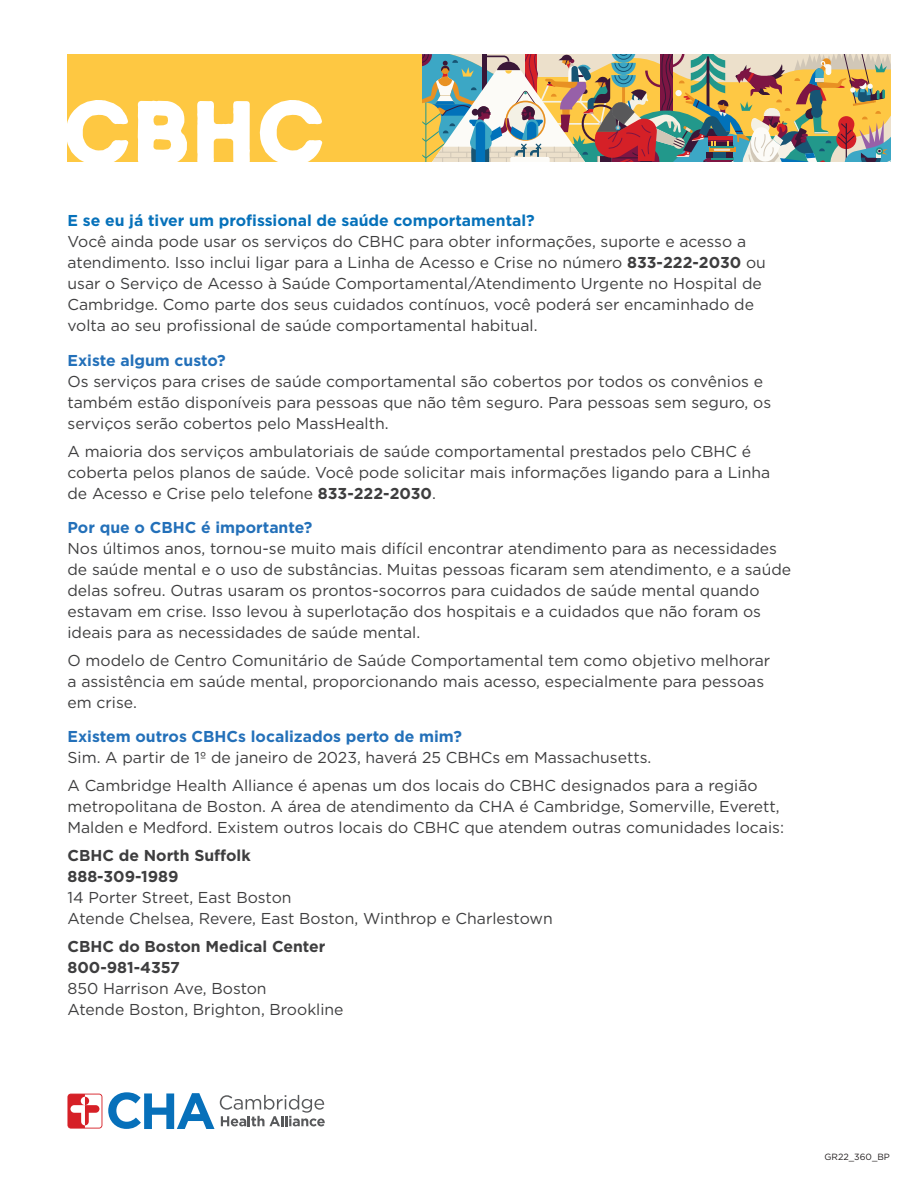
<style>
.page{position:relative;width:918px;height:1188px;background:#fff}
.page>*{position:absolute;margin:0;border:0;box-sizing:border-box;transform-origin:0 0}
.t1{font:90px "Intro Rust Base";color:#fff}
.t2{font:15.75px/21px "Gotham";color:#3e3e3f}
.t3{font:700 15.75px "Gotham";color:#2370b9}
.t4{font:700 15.75px/21px "Gotham";color:#3e3e3f}
.t5{font:700 15.75px "Gotham";color:#0671ba}
.t6{font:9px "Gotham";color:#231f20}
.s1{font-weight:700}
</style>
<div class="page">
<div style="left:68px;top:54px;width:821px;height:108px;background:#fec842"></div>
<svg style="left:422px;top:54px;width:469px;height:108px"></svg>
<svg style="left:108px;top:1092px;width:217px;height:37px"></svg>
<svg style="left:68px;top:1094px;width:34px;height:35px"></svg>
<h1 class="t1" style="left:63px;top:75px;width:264px">CBHC</h1>
<p class="t5" style="left:68px;top:210px;width:469px">E se eu já tiver um profissional de saúde comportamental?</p>
<p class="t2" style="left:68px;top:231px;width:700px">Você ainda pode usar os serviços do CBHC para obter informações, suporte e acesso a atendimento. Isso inclui ligar para a Linha de Acesso e Crise no número <span class="s1">833-222-2030</span> ou usar o Serviço de Acesso à Saúde Comportamental/Atendimento Urgente no Hospital de Cambridge. Como parte dos seus cuidados contínuos, você poderá ser encaminhado de volta ao seu profissional de saúde comportamental habitual.</p>
<p class="t3" style="left:68px;top:350px;width:160px">Existe algum custo?</p>
<p class="t2" style="left:68px;top:370px;width:705px">Os serviços para crises de saúde comportamental são cobertos por todos os convênios e também estão disponíveis para pessoas que não têm seguro. Para pessoas sem seguro, os serviços serão cobertos pelo MassHealth.</p>
<p class="t2" style="left:68px;top:440px;width:704px">A maioria dos serviços ambulatoriais de saúde comportamental prestados pelo CBHC é coberta pelos planos de saúde. Você pode solicitar mais informações ligando para a Linha de Acesso e Crise pelo telefone <span class="s1">833-222-2030</span>.</p>
<p class="t3" style="left:68px;top:517px;width:246px">Por que o CBHC é importante?</p>
<p class="t2" style="left:68px;top:538px;width:725px">Nos últimos anos, tornou-se muito mais difícil encontrar atendimento para as necessidades de saúde mental e o uso de substâncias. Muitas pessoas ficaram sem atendimento, e a saúde delas sofreu. Outras usaram os prontos-socorros para cuidados de saúde mental quando estavam em crise. Isso levou à superlotação dos hospitais e a cuidados que não foram os ideais para as necessidades de saúde mental.</p>
<p class="t2" style="left:68px;top:649px;width:704px">O modelo de Centro Comunitário de Saúde Comportamental tem como objetivo melhorar a assistência em saúde mental, proporcionando mais acesso, especialmente para pessoas em crise.</p>
<p class="t3" style="left:68px;top:726px;width:396px">Existem outros CBHCs localizados perto de mim?</p>
<p class="t2" style="left:68px;top:744px;width:692px;line-height:27.8px">Sim. A partir de 1º de janeiro de 2023, haverá 25 CBHCs em Massachusetts.<br>A Cambridge Health Alliance é apenas um dos locais do CBHC designados para a região</p>
<p class="t2" style="left:68px;top:796px;width:718px">metropolitana de Boston. A área de atendimento da CHA é Cambridge, Somerville, Everett,<br>Malden e Medford. Existem outros locais do CBHC que atendem outras comunidades locais:</p>
<p class="t4" style="left:68px;top:845px;width:185px">CBHC de North Suffolk<br>888-309-1989</p>
<p class="t2" style="left:68px;top:886px;width:487px">14 Porter Street, East Boston<br>Atende Chelsea, Revere, East Boston, Winthrop e Charlestown</p>
<p class="t4" style="left:68px;top:935px;width:259px">CBHC do Boston Medical Center<br>800-981-4357</p>
<p class="t2" style="left:68px;top:977px;width:278px">850 Harrison Ave, Boston<br>Atende Boston, Brighton, Brookline</p>
<p class="t6" style="left:825px;top:1151px;width:67px">GR22_360_BP</p>
</div>
